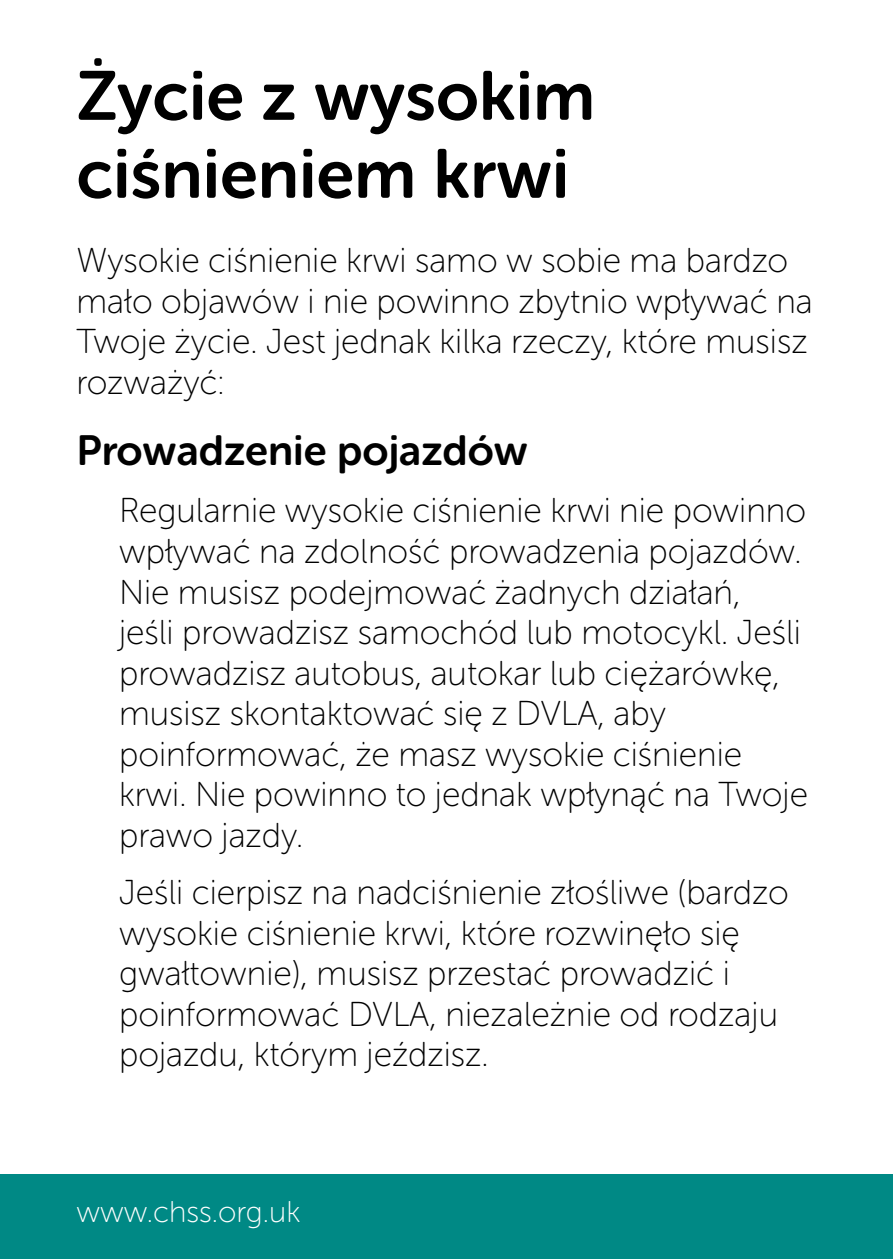
<style>
.page{position:relative;width:893px;height:1259px;background:#fff}
.page>*{position:absolute;margin:0;border:0;box-sizing:border-box;transform-origin:0 0}
.t1{font:69px/78px "Museo Sans Rounded 700";color:#000}
.t2{font:42px "Museo Sans Rounded 700";color:#000}
.t3{font:34.5px/40.5px "Museo Sans Rounded 100";color:#000}
.t4{font:30px "Museo Sans Rounded 100";color:#fff}
</style>
<div class="page">
<div style="left:0;top:1174px;width:893px;height:85px;background:#008985"></div>
<h1 class="t1" style="left:77px;top:57px;width:520px">Życie z wysokim ciśnieniem krwi</h1>
<p class="t3" style="left:77px;top:241px;width:738px">Wysokie ciśnienie krwi samo w sobie ma bardzo mało objawów i nie powinno zbytnio wpływać na Twoje życie. Jest jednak kilka rzeczy, które musisz rozważyć:</p>
<p class="t2" style="left:77px;top:427px;width:453px">Prowadzenie pojazdów</p>
<p class="t3" style="left:119px;top:491px;width:690px">Regularnie wysokie ciśnienie krwi nie powinno wpływać na zdolność prowadzenia pojazdów.<br>Nie musisz podejmować żadnych działań,<br>jeśli prowadzisz samochód lub motocykl. Jeśli prowadzisz autobus, autokar lub ciężarówkę, musisz skontaktować się z DVLA, aby poinformować, że masz wysokie ciśnienie krwi. Nie powinno to jednak wpłynąć na Twoje prawo jazdy.</p>
<p class="t3" style="left:119px;top:872px;width:671px">Jeśli cierpisz na nadciśnienie złośliwe (bardzo wysokie ciśnienie krwi, które rozwinęło się gwałtownie), musisz przestać prowadzić i poinformować DVLA, niezależnie od rodzaju pojazdu, którym jeździsz.</p>
<p class="t4" style="left:77px;top:1195px;width:225px">www.chss.org.uk</p>
</div>
